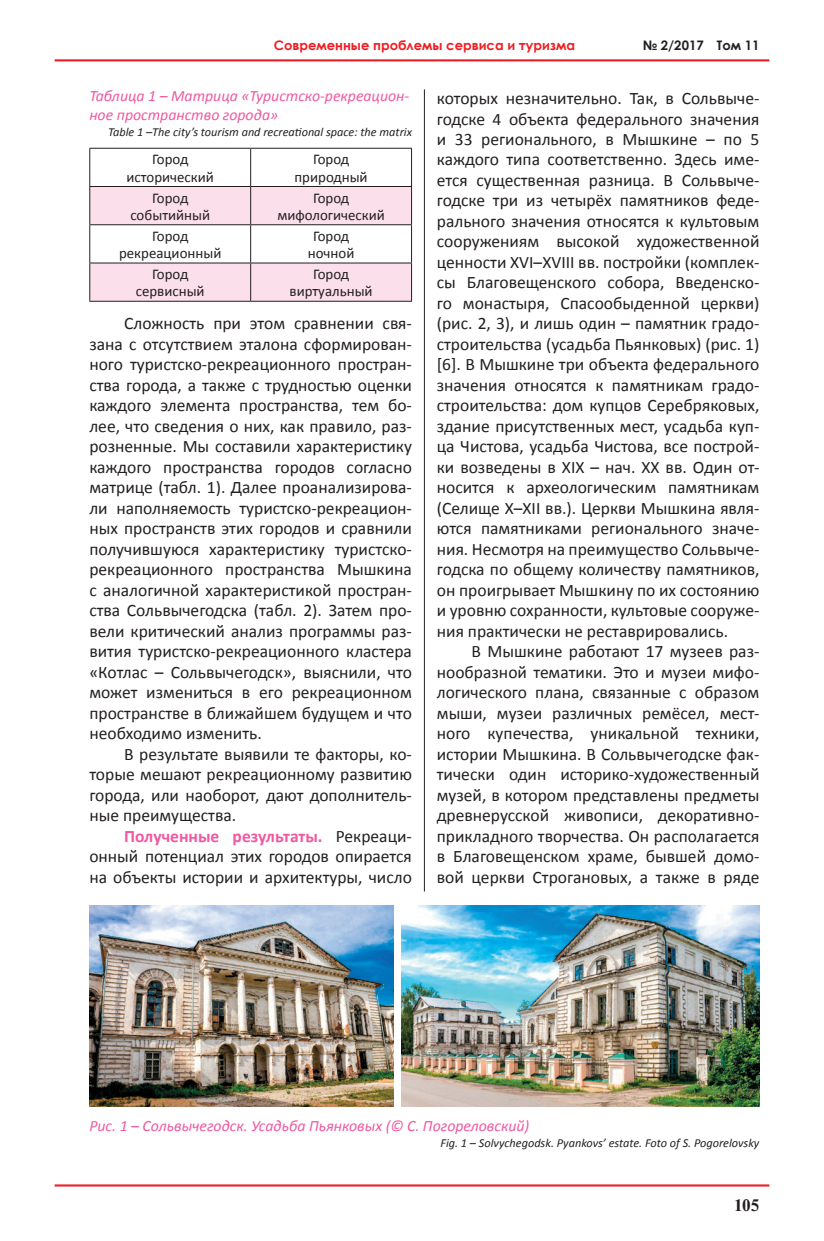
<style>
.page{position:relative;width:824px;height:1241px;background:#fff}
.page>*{position:absolute;margin:0;border:0;box-sizing:border-box;transform-origin:0 0}
.t1{font:17.5px/20.5px "Calibri";color:#231f20;text-align:justify}
.t2{font:700 16.62px "Newton C";color:#231f20}
.t3{font:italic 15.75px/18.9px "Calibri";color:#ef59a1}
.t4{font:14.88px/17.2px "Calibri";color:#231f20;text-align:center}
.t5{font:700 13.12px "Century Gothic";color:#ee1d23}
.t6{font:700 13.12px "Century Gothic";color:#231f20}
.t7{font:italic 12.25px "Calibri";color:#231f20}
.s1{font-weight:700;color:#ef59a1}
</style>
<div class="page">
<hr style="left:55px;top:59px;width:714px;height:2px;background:#ee1d23">
<hr style="left:55px;top:1184px;width:714px;height:2px;background:#ee1d23">
<hr style="left:424px;top:89px;width:1px;height:802px;background:#231f20">
<svg style="left:90px;top:187px;width:321px;height:114px"></svg>
<hr style="left:89px;top:148px;width:162px;height:1px;background:#231f20">
<hr style="left:251px;top:148px;width:161px;height:1px;background:#231f20">
<hr style="left:89px;top:186px;width:162px;height:1px;background:#231f20">
<hr style="left:251px;top:186px;width:161px;height:1px;background:#231f20">
<hr style="left:89px;top:224px;width:162px;height:1px;background:#231f20">
<hr style="left:251px;top:224px;width:161px;height:1px;background:#231f20">
<hr style="left:89px;top:262px;width:162px;height:1px;background:#231f20">
<hr style="left:251px;top:262px;width:161px;height:1px;background:#231f20">
<hr style="left:89px;top:301px;width:162px;height:1px;background:#231f20">
<hr style="left:251px;top:301px;width:161px;height:1px;background:#231f20">
<hr style="left:89px;top:149px;width:1px;height:37px;background:#231f20">
<hr style="left:89px;top:187px;width:1px;height:37px;background:#231f20">
<hr style="left:89px;top:225px;width:1px;height:37px;background:#231f20">
<hr style="left:89px;top:263px;width:1px;height:38px;background:#231f20">
<hr style="left:250px;top:149px;width:1px;height:37px;background:#231f20">
<hr style="left:411px;top:149px;width:1px;height:37px;background:#231f20">
<hr style="left:250px;top:187px;width:1px;height:37px;background:#231f20">
<hr style="left:411px;top:187px;width:1px;height:37px;background:#231f20">
<hr style="left:250px;top:225px;width:1px;height:37px;background:#231f20">
<hr style="left:411px;top:225px;width:1px;height:37px;background:#231f20">
<hr style="left:250px;top:263px;width:1px;height:38px;background:#231f20">
<hr style="left:411px;top:263px;width:1px;height:38px;background:#231f20">
<img style="left:89px;top:905px;width:304px;height:201px">
<img style="left:401px;top:905px;width:358px;height:201px">
<p class="t5" style="left:274px;top:35px;width:303px">Современные проблемы сервиса и туризма</p>
<p class="t6" style="left:642px;top:35px;width:118px">№ 2/2017 Том 11</p>
<p class="t3" style="left:89px;top:86px;width:321px">Таблица 1 – Матрица «Туристско-рекреацион&shy;ное пространство города»</p>
<p class="t7" style="left:108px;top:123px;width:305px">Table 1 –The city’s tourism and recreational space: the matrix</p>
<p class="t4" style="left:126px;top:151px;width:89px">Город исторический</p>
<p class="t4" style="left:294px;top:151px;width:75px">Город природный</p>
<p class="t4" style="left:130px;top:189px;width:81px">Город событийный</p>
<p class="t4" style="left:277px;top:189px;width:109px">Город мифологический</p>
<p class="t4" style="left:119px;top:227px;width:104px">Город рекреационный</p>
<p class="t4" style="left:308px;top:227px;width:48px">Город ночной</p>
<p class="t4" style="left:136px;top:265px;width:70px">Город сервисный</p>
<p class="t4" style="left:289px;top:265px;width:85px">Город виртуальный</p>
<p class="t1" style="left:89px;top:313px;width:324px;text-indent:35px">Сложность при этом сравнении свя&shy;зана с отсутствием эталона сформирован&shy;ного туристско-рекреационного простран&shy;ства города, а также с трудностью оценки каждого элемента пространства, тем бо&shy;лее, что сведения о них, как правило, раз&shy;розненные. Мы составили характеристику каждого пространства городов согласно матрице (табл. 1). Далее проанализирова&shy;ли наполняемость туристско-рекреацион&shy;ных пространств этих городов и сравнили получившуюся характеристику туристско&shy;рекреационного пространства Мышкина с аналогичной характеристикой простран&shy;ства Сольвычегодска (табл. 2). Затем про&shy;вели критический анализ программы раз&shy;вития туристско-рекреационного кластера «Котлас – Сольвычегодск», выяснили, что может измениться в его рекреационном пространстве в ближайшем будущем и что необходимо изменить.</p>
<p class="t1" style="left:89px;top:743px;width:324px;text-indent:35px">В результате выявили те факторы, ко&shy;торые мешают рекреационному развитию города, или наоборот, дают дополнитель&shy;ные преимущества.</p>
<p class="t1" style="left:89px;top:825px;width:324px;text-indent:35px"><span class="s1">Полученные результаты.</span> Рекреаци&shy;онный потенциал этих городов опирается на объекты истории и архитектуры, число</p>
<p class="t1" style="left:437px;top:88px;width:324px">которых незначительно. Так, в Сольвыче&shy;годске 4 объекта федерального значения и 33 регионального, в Мышкине – по 5 каждого типа соответственно. Здесь име&shy;ется существенная разница. В Сольвыче&shy;годске три из четырёх памятников феде&shy;рального значения относятся к культовым сооружениям высокой художественной ценности XVI–XVIII вв. постройки (комплек&shy;сы Благовещенского собора, Введенско&shy;го монастыря, Спасообыденной церкви) (рис. 2, 3), и лишь один – памятник градо&shy;строительства (усадьба Пьянковых) (рис. 1) [6]. В Мышкине три объекта федерального значения относятся к памятникам градо&shy;строительства: дом купцов Серебряковых, здание присутственных мест, усадьба куп&shy;ца Чистова, усадьба Чистова, все построй&shy;ки возведены в XIX – нач. XX вв. Один от&shy;носится к археологическим памятникам (Селище X–XII вв.). Церкви Мышкина явля&shy;ются памятниками регионального значе&shy;ния. Несмотря на преимущество Сольвыче&shy;годска по общему количеству памятников, он проигрывает Мышкину по их состоянию и уровню сохранности, культовые сооруже&shy;ния практически не реставрировались.</p>
<p class="t1" style="left:437px;top:641px;width:324px;text-indent:35px">В Мышкине работают 17 музеев раз&shy;нообразной тематики. Это и музеи мифо&shy;логического плана, связанные с образом мыши, музеи различных ремёсел, мест&shy;ного купечества, уникальной техники, истории Мышкина. В Сольвычегодске фак&shy;тически один историко-художественный музей, в котором представлены предметы древнерусской живописи, декоративно&shy;прикладного творчества. Он располагается в Благовещенском храме, бывшей домо&shy;вой церкви Строгановых, а также в ряде</p>
<p class="t3" style="left:89px;top:1115px;width:441px">Рис. 1 – Сольвычегодск. Усадьба Пьянковых (© С. Погореловский)</p>
<p class="t7" style="left:440px;top:1134px;width:320px">Fig. 1 – Solvychegodsk. Pyankovsʼ estate. Foto of S. Pogorelovsky</p>
<p class="t2" style="left:733px;top:1195px;width:27px">105</p>
</div>
